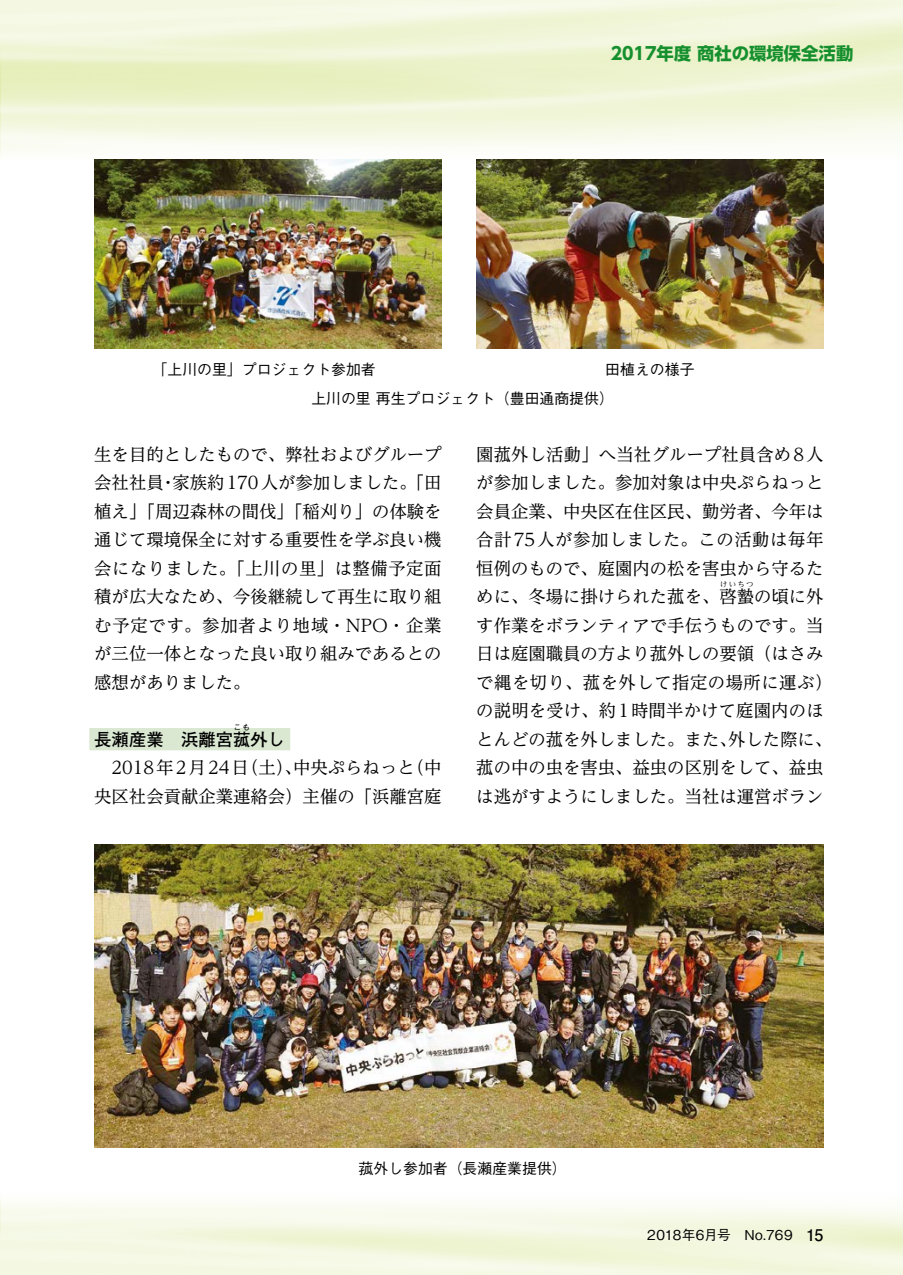
<style>
.page{position:relative;width:903px;height:1275px;background:#fff}
.page>*{position:absolute;margin:0;border:0;box-sizing:border-box;transform-origin:0 0}
.t1{font:17.32px/28.5px "UD Reimin Pr 6";color:#000;text-align:justify}
.t2{font:700 17.32px "UD Shin Go Pro";color:#16902e}
.t3{font:700 17.32px "Futo Go B101 Pro";color:#000}
.t4{font:500 14.88px/28.5px "Gothic BBB Pro";color:#000}
.t5{font:500 13.65px "Gothic BBB Pro";letter-spacing:.015em;color:#000}
.t6{font:7.52px "UD Reimin Pr 6";color:#000}
.t7{font:700 7.52px "Futo Go B101 Pro";color:#000}
.s1{font-family:"Futo Go B101 Pro";font-weight:700;font-size:16.1px}
</style>
<div class="page">
<img style="left:0;top:0;width:903px;height:160px">
<div style="left:89px;top:728px;width:201px;height:22px;background:#dae8d2"></div>
<img style="left:476px;top:160px;width:347px;height:188px">
<img style="left:94px;top:845px;width:729px;height:302px">
<img style="left:94px;top:160px;width:347px;height:188px">
<p class="t2" style="left:611px;top:39px;width:244px">2017年度 商社の環境保全活動</p>
<p class="t4" style="left:153px;top:354px;width:225px">「上川の里」プロジェクト参加者</p>
<p class="t4" style="left:311px;top:354px;width:385px;text-indent:294px">田植えの様子上川の里 再生プロジェクト（豊田通商提供）</p>
<p class="t1" style="left:94px;top:439px;width:349px">生を目的としたもので、弊社およびグループ会社社員・家族約170人が参加しました。「田植え」「周辺森林の間伐」「稲刈り」の体験を通じて環境保全に対する重要性を学ぶ良い機会になりました。「上川の里」は整備予定面積が広大なため、今後継続して再生に取り組む予定です。参加者より地域・NPO・企業が三位一体となった良い取り組みであるとの感想がありました。</p>
<p class="t7" style="left:234px;top:721px;width:18px">こも</p>
<p class="t1" style="left:94px;top:753px;width:349px;text-align:right">2018年2月24日（土）、中央ぷらねっと（中央区社会貢献企業連絡会）主催の「浜離宮庭</p>
<p class="t3" style="left:94px;top:725px;width:192px">長瀬産業　浜離宮菰外し</p>
<p class="t1" style="left:476px;top:439px;width:349px">園菰外し活動」へ当社グループ社員含め8人が参加しました。参加対象は中央ぷらねっと会員企業、中央区在住区民、勤労者、今年は合計75人が参加しました。この活動は毎年恒例のもので、庭園内の松を害虫から守るために、冬場に掛けられた菰を、啓蟄の頃に外</p>
<p class="t6" style="left:720px;top:578px;width:35px">けいちつ</p>
<p class="t1" style="left:476px;top:610px;width:357px;text-align:left">す作業をボランティアで手伝うものです。当日は庭園職員の方より菰外しの要領（はさみで縄を切り、菰を外して指定の場所に運ぶ）の説明を受け、約1時間半かけて庭園内のほとんどの菰を外しました。また、外した際に、菰の中の虫を害虫、益虫の区別をして、益虫は逃がすようにしました。当社は運営ボラン</p>
<p class="t4" style="left:358px;top:1152px;width:210px">菰外し参加者（長瀬産業提供）</p>
<p class="t5" style="left:647px;top:1224px;width:178px">2018年6月号　No.769　<span class="s1">15</span></p>
</div>
